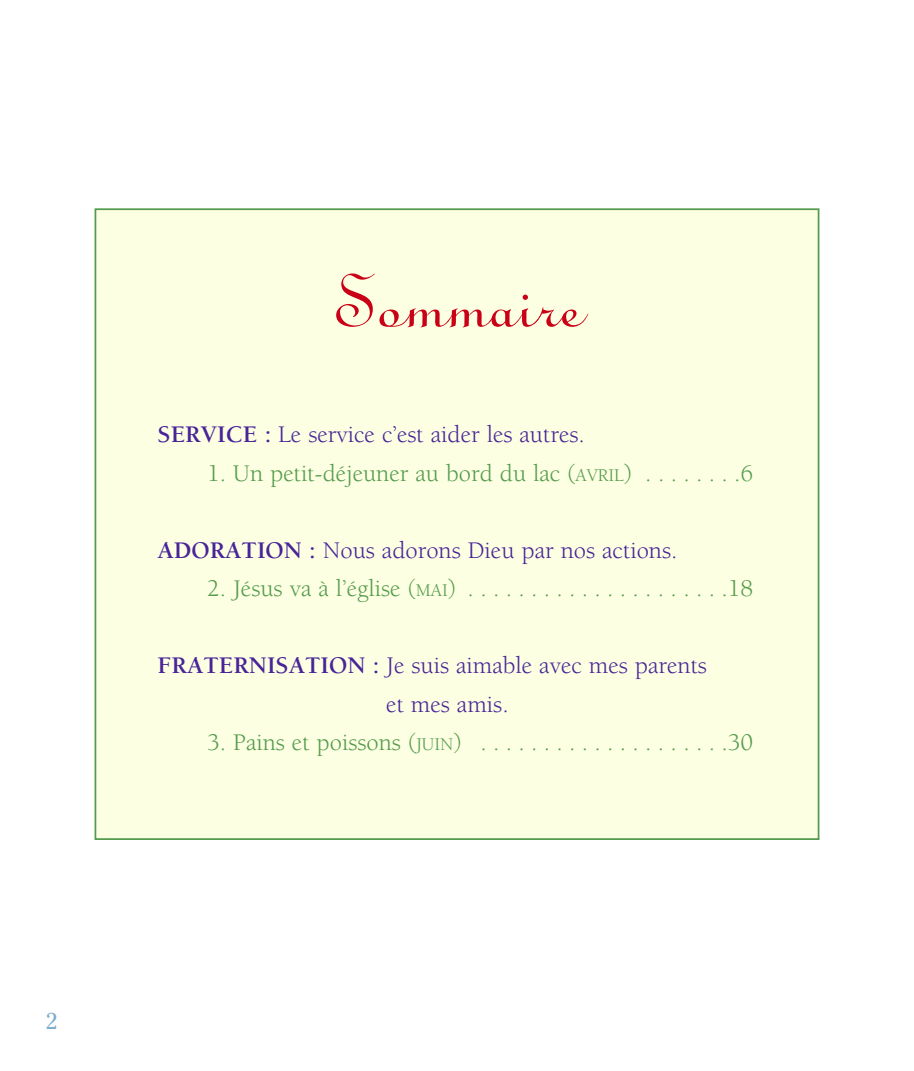
<style>
.page{position:relative;width:914px;height:1071px;background:#fff}
.page>*{position:absolute;margin:0;border:0;box-sizing:border-box;transform-origin:0 0}
.t1{font:84px "Linoscript";color:#ca0016}
.t2{font:24.5px "Berkeley";color:#549b4d}
.t3{font:24.5px/38.5px "Berkeley";color:#482498}
.t4{font:22.75px "Cheltenham";color:#7caece}
.s1{font-weight:700}
.s2{font-size:18.38px}
</style>
<div class="page">
<div style="left:96px;top:210px;width:721px;height:628px;background:#fcffe1"></div>
<h1 class="t1" style="left:333px;top:273px;width:249px">Sommaire</h1>
<p class="t3" style="left:158px;top:417px;width:429px"><span class="s1">SERVICE :</span> Le service c’est aider les autres.</p>
<p class="t2" style="left:207px;top:464px;width:547px">1. Un petit-déjeuner au bord du lac (<span class="s2">AVRIL</span>) . . . . . . . .6</p>
<p class="t3" style="left:157px;top:533px;width:521px"><span class="s1">ADORATION :</span> Nous adorons Dieu par nos actions.</p>
<p class="t2" style="left:207px;top:579px;width:547px">2. Jésus va à l’église (<span class="s2">MAI</span>) . . . . . . . . . . . . . . . . . . . . .18</p>
<p class="t3" style="left:386px;top:648px;width:322px;text-indent:-229px"><span class="s1">FRATERNISATION :</span> Je suis aimable avec mes parents et mes amis.</p>
<p class="t2" style="left:207px;top:733px;width:547px">3. Pains et poissons (<span class="s2">JUIN</span>) . . . . . . . . . . . . . . . . . . . .30</p>
<p class="t4" style="left:46px;top:1008px;width:13px">2</p>
</div>
